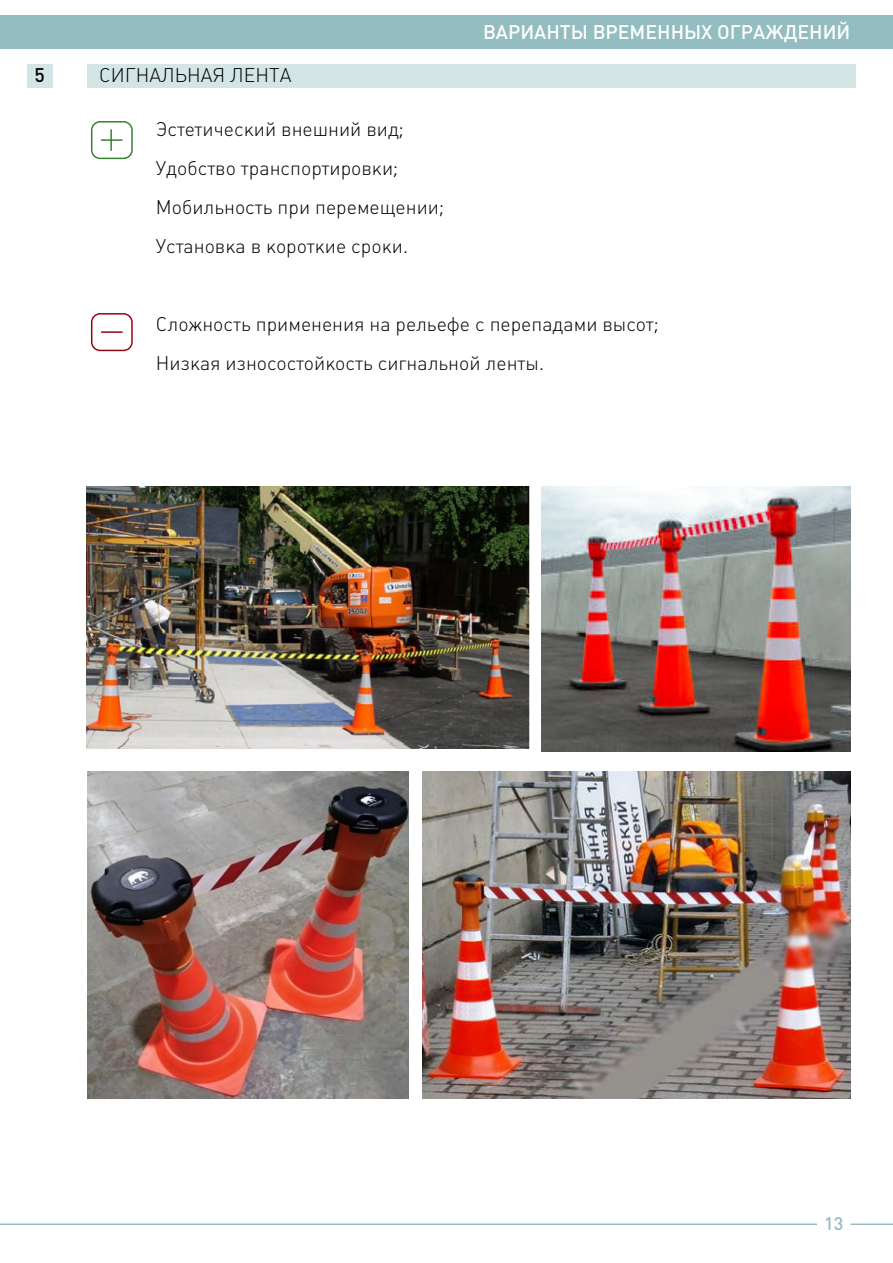
<style>
.page{position:relative;width:893px;height:1263px;background:#fff}
.page>*{position:absolute;margin:0;border:0;box-sizing:border-box;transform-origin:0 0}
.t1{font:19.5px/39px "Plumb Light C";color:#000}
.t2{font:500 19.5px "Plumb";color:#fff}
.t3{font:500 19.5px "Plumb";color:#000}
.t4{font:500 18px "Plumb";color:#93bdc0}
</style>
<div class="page">
<hr style="left:101px;top:139px;width:21px;height:2px;background:#3a8035">
<hr style="left:110px;top:129px;width:2px;height:22px;background:#3a8035">
<div style="left:91px;top:121px;width:42px;height:38px;border:2px solid #3a8035;border-radius:8px"></div>
<hr style="left:101px;top:331px;width:22px;height:2px;background:#970613">
<div style="left:91px;top:313px;width:42px;height:38px;border:2px solid #970613;border-radius:8px"></div>
<hr style="left:850px;top:1223px;width:43px;height:2px;background:#93bdc0">
<hr style="left:0;top:1223px;width:817px;height:2px;background:#93bdc0">
<div style="left:0;top:15px;width:893px;height:34px;background:#93bdc0"></div>
<div style="left:87px;top:65px;width:768px;height:23px;background:#d4e5e6"></div>
<div style="left:27px;top:65px;width:25px;height:23px;background:#d4e5e6"></div>
<img style="left:422px;top:772px;width:428px;height:326px">
<img style="left:87px;top:487px;width:442px;height:262px">
<img style="left:87px;top:772px;width:321px;height:326px">
<img style="left:541px;top:487px;width:309px;height:265px">
<p class="t3" style="left:35px;top:64px;width:12px">5</p>
<p class="t1" style="left:99px;top:56px;width:194px">СИГНАЛЬНАЯ ЛЕНТА</p>
<p class="t1" style="left:156px;top:109px;width:290px">Эстетический внешний вид;<br>Удобство транспортировки;<br>Мобильность при перемещении;<br>Установка в короткие сроки.</p>
<p class="t2" style="left:483px;top:21px;width:369px">ВАРИАНТЫ ВРЕМЕННЫХ ОГРАЖДЕНИЙ</p>
<p class="t1" style="left:156px;top:304px;width:504px">Сложность применения на рельефе с перепадами высот;<br>Низкая износостойкость сигнальной ленты.</p>
<p class="t4" style="left:824px;top:1213px;width:21px">13</p>
</div>
